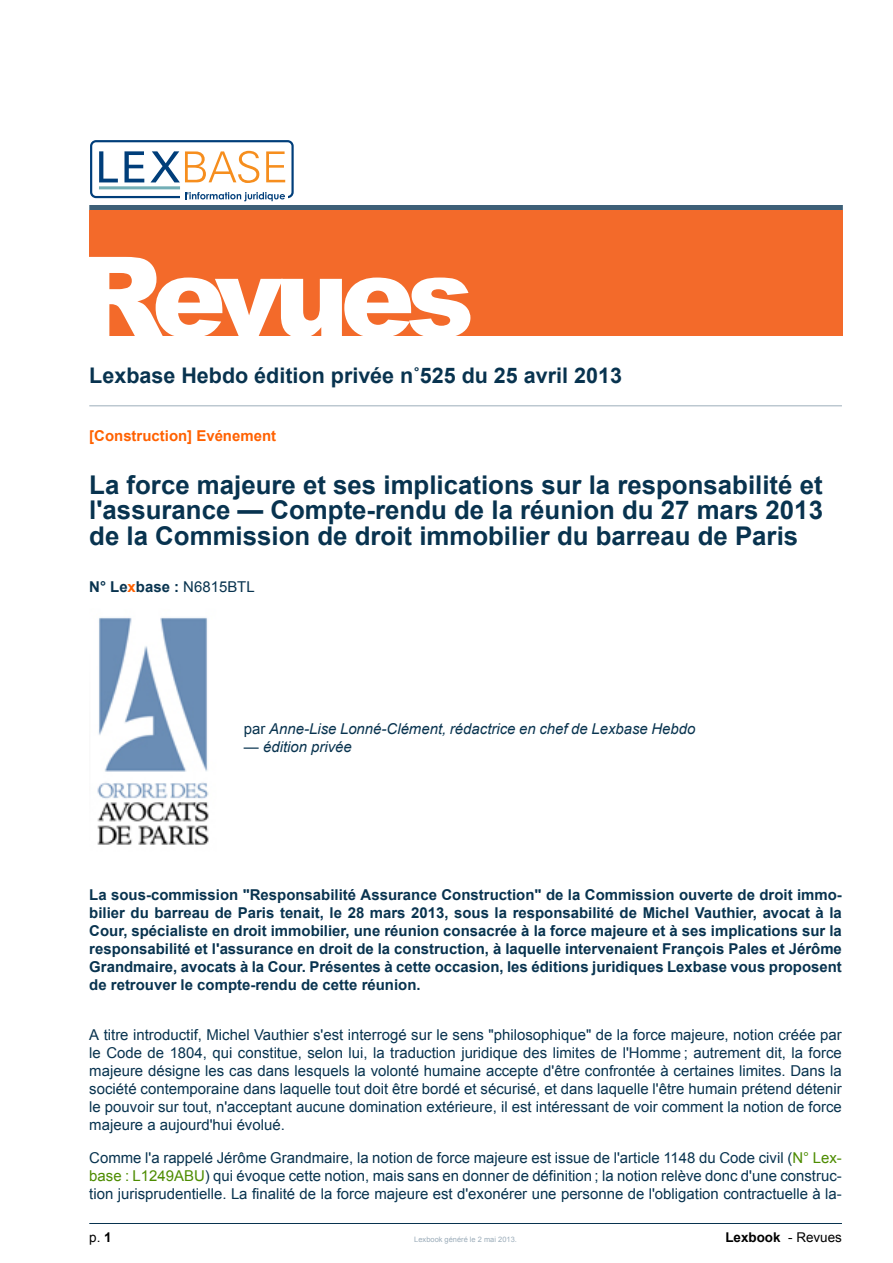
<style>
.page{position:relative;width:893px;height:1263px;background:#fff}
.page>*{position:absolute;margin:0;border:0;box-sizing:border-box;transform-origin:0 0}
.t1{font:900 111.15px "Arial";letter-spacing:-.075em;color:#fff}
.t2{font:700 25.8px/25.5px "Arial";color:#08334f;text-align:justify}
.t3{font:700 21.45px "Arial";color:#08334f}
.t4{font:15px/18px "Arial";color:#08334f;text-align:justify}
.t5{font:700 15px/18px "Arial";color:#08334f;text-align:justify}
.t6{font:italic 15px "Arial";color:#08334f}
.t7{font:700 15px "Arial";color:#ff6100}
.t8{font:700 13.5px "Arial";color:#000}
.t9{font:13.5px "Arial";color:#000}
.t10{font:7.5px "Arial";color:#9cadba}
.s1{color:#ff6100}
.s2{font-weight:400}
.s3{font-style:normal}
.s4{color:#4d8c00}
.s5{font-weight:700}
</style>
<div class="page">
<svg style="left:99px;top:151px;width:19px;height:31px"></svg>
<svg style="left:124px;top:151px;width:20px;height:31px"></svg>
<hr style="left:99px;top:186px;width:81px;height:3px;background:#72aeb6">
<svg style="left:150px;top:151px;width:109px;height:32px"></svg>
<svg style="left:266px;top:151px;width:19px;height:31px"></svg>
<div style="left:90px;top:140px;width:204px;height:58px;border:2px solid #003e7a;border-radius:5px"></div>
<div style="left:180px;top:194px;width:108px;height:5px;background:#fff"></div>
<svg style="left:185px;top:192px;width:100px;height:9px"></svg>
<div style="left:89px;top:205px;width:753px;height:6px;background:#3d5f77"></div>
<div style="left:89px;top:211px;width:753px;height:125px;background:#f36a2a"></div>
<hr style="left:89px;top:405px;width:753px;height:1px;background:#9cadba">
<img style="left:97px;top:617px;width:112px;height:228px">
<hr style="left:89px;top:1223px;width:753px;height:1px;background:#08334f">
<h1 class="t1" style="left:76px;top:216px;width:400px">Revues</h1>
<h3 class="t3" style="left:89px;top:368px;width:534px">Lexbase Hebdo édition privée n˚525 du 25 avril 2013</h3>
<p class="t7" style="left:89px;top:430px;width:188px">[Construction] Evénement</p>
<h2 class="t2" style="left:89px;top:474px;width:735px">La force majeure et ses implications sur la responsabilité et l'assurance — Compte-rendu de la réunion du 27 mars 2013 de la Commission de droit immobilier du barreau de Paris</h2>
<p class="t5" style="left:89px;top:579px;width:167px">N° Le<span class="s1">x</span>base : <span class="s2">N6815BTL</span></p>
<p class="t6" style="left:244px;top:723px;width:453px"><span class="s3">par</span> Anne-Lise Lonné-Clément, rédactrice en chef de Lexbase Hebdo</p>
<p class="t6" style="left:244px;top:741px;width:109px">— édition privée</p>
<p class="t5" style="left:89px;top:887px;width:754px">La sous-commission "Responsabilité Assurance Construction" de la Commission ouverte de droit immo&shy;bilier du barreau de Paris tenait, le 28 mars 2013, sous la responsabilité de Michel Vauthier, avocat à la Cour, spécialiste en droit immobilier, une réunion consacrée à la force majeure et à ses implications sur la responsabilité et l'assurance en droit de la construction, à laquelle intervenaient François Pales et Jérôme Grandmaire, avocats à la Cour. Présentes à cette occasion, les éditions juridiques Lexbase vous proposent de retrouver le compte-rendu de cette réunion.</p>
<p class="t4" style="left:89px;top:1027px;width:754px">A titre introductif, Michel Vauthier s'est interrogé sur le sens "philosophique" de la force majeure, notion créée par le Code de 1804, qui constitue, selon lui, la traduction juridique des limites de l'Homme ; autrement dit, la force majeure désigne les cas dans lesquels la volonté humaine accepte d'être confrontée à certaines limites. Dans la société contemporaine dans laquelle tout doit être bordé et sécurisé, et dans laquelle l'être humain prétend détenir le pouvoir sur tout, n'acceptant aucune domination extérieure, il est intéressant de voir comment la notion de force majeure a aujourd'hui évolué.</p>
<p class="t4" style="left:89px;top:1150px;width:754px">Comme l'a rappelé Jérôme Grandmaire, la notion de force majeure est issue de l'article 1148 du Code civil (<span class="s4">N° Lex&shy;base : L1249ABU</span>) qui évoque cette notion, mais sans en donner de définition ; la notion relève donc d'une construc&shy;tion jurisprudentielle. La finalité de la force majeure est d'exonérer une personne de l'obligation contractuelle à la-</p>
<p class="t9" style="left:89px;top:1232px;width:24px">p. <span class="s5">1</span></p>
<p class="t10" style="left:414px;top:1236px;width:104px">Lexbook généré le 2 mai 2013.</p>
<p class="t8" style="left:725px;top:1232px;width:118px">Lexbook <span class="s2">- Revues</span></p>
</div>
